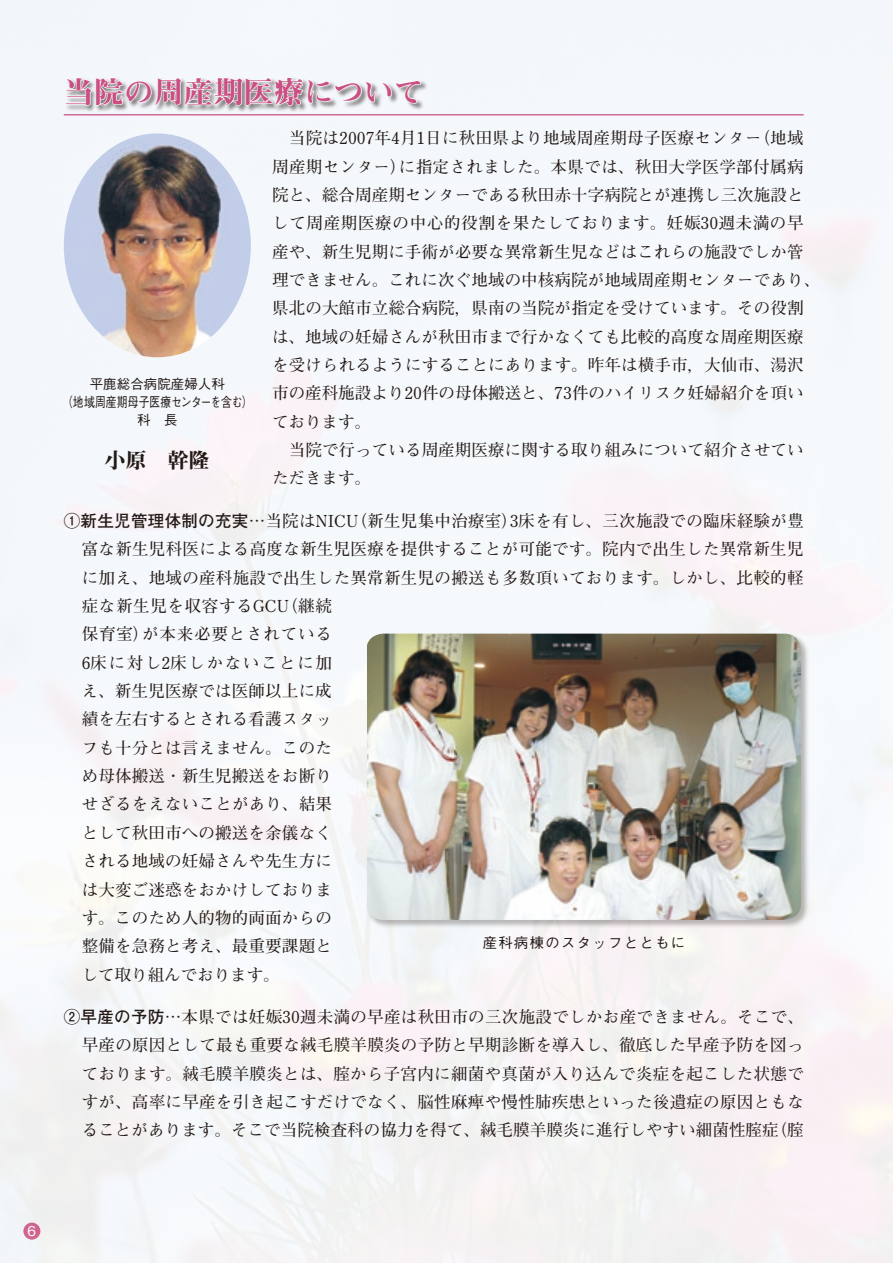
<style>
.page{position:relative;width:893px;height:1263px;background:#fff}
.page>*{position:absolute;margin:0;border:0;box-sizing:border-box;transform-origin:0 0}
.t1{font:30px "Midashi Min Pro MA31";color:#ca5084}
.t2{font:21px "Midashi Min Pro MA31";color:#231916}
.t3{font:700 16.5px/28.3px "Futo Min A101 Pro";letter-spacing:.01em;color:#231916}
.t4{font:500 14.25px "Gothic BBB Pro";letter-spacing:.1em;color:#231916}
.t5{font:500 13.5px/18px "Gothic BBB Pro";color:#231916;text-align:center}
.s1{font-family:"Futo Go B101 Pro"}
</style>
<div class="page">
<img style="left:0;top:0;width:893px;height:1263px">
<div style="left:23px;top:1222px;width:17px;height:17px;background:#cf658f;border-radius:50%"></div>
<svg style="left:64px;top:70px;width:358px;height:52px"></svg>
<img style="left:64px;top:133px;width:187px;height:224px;border-radius:50%">
<hr style="left:64px;top:114px;width:740px;height:1px;background:#ca5084">
<div style="left:366px;top:633px;width:445px;height:297px;background:#231916;opacity:.3"></div>
<img style="left:367px;top:634px;width:434px;height:286px;border-radius:17px">
<h1 class="t1" style="left:64px;top:69px;width:362px">当院の周産期医療について</h1>
<p class="t3" style="left:272px;top:122px;width:549px">　当院は2007年4月1日に秋田県より地域周産期母子医療センター（地域周産期センター）に指定されました。本県では、秋田大学医学部付属病院と、総合周産期センターである秋田赤十字病院とが連携し三次施設として周産期医療の中心的役割を果たしております。妊娠30週未満の早産や、新生児期に手術が必要な異常新生児などはこれらの施設でしか管理できません。これに次ぐ地域の中核病院が地域周産期センターであり、県北の大館市立総合病院，県南の当院が指定を受けています。その役割は、地域の妊婦さんが秋田市まで行かなくても比較的高度な周産期医療を受けられるようにすることにあります。昨年は横手市，大仙市、湯沢市の産科施設より20件の母体搬送と、73件のハイリスク妊婦紹介を頂いております。<br>　当院で行っている周産期医療に関する取り組みについて紹介させていただきます。</p>
<p class="t3" style="left:82px;top:504px;width:723px;text-indent:-18px"><span class="s1">①新生児管理体制の充実</span>…当院はNICU（新生児集中治療室）3床を有し、三次施設での臨床経験が豊富な新生児科医による高度な新生児医療を提供することが可能です。院内で出生した異常新生児に加え、地域の産科施設で出生した異常新生児の搬送も多数頂いております。しかし、比較的軽症な新生児を収容するGCU（継続<br>保育室）が本来必要とされている<br>6床に対し2床しかないことに加<br>え、新生児医療では医師以上に成<br>績を左右するとされる看護スタッ<br>フも十分とは言えません。このた<br>め母体搬送・新生児搬送をお断り<br>せざるをえないことがあり、結果<br>として秋田市への搬送を余儀なく<br>される地域の妊婦さんや先生方に<br>は大変ご迷惑をおかけしておりま<br>す。このため人的物的両面からの<br>整備を急務と考え、最重要課題と<br>して取り組んでおります。</p>
<p class="t3" style="left:82px;top:1001px;width:724px;text-align:justify;text-indent:-18px"><span class="s1">②早産の予防</span>…本県では妊娠30週未満の早産は秋田市の三次施設でしかお産できません。そこで、早産の原因として最も重要な絨毛膜羊膜炎の予防と早期診断を導入し、徹底した早産予防を図っております。絨毛膜羊膜炎とは、腟から子宮内に細菌や真菌が入り込んで炎症を起こした状態ですが、高率に早産を引き起こすだけでなく、脳性麻痺や慢性肺疾患といった後遺症の原因ともなることがあります。そこで当院検査科の協力を得て、絨毛膜羊膜炎に進行しやすい細菌性腟症（腟</p>
<p class="t5" style="left:62px;top:373px;width:192px">平鹿総合病院産婦人科<br>（地域周産期母子医療センターを含む）科　長</p>
<p class="t2" style="left:105px;top:444px;width:106px">小原　幹隆</p>
<p class="t4" style="left:483px;top:931px;width:204px">産科病棟のスタッフとともに</p>
</div>
